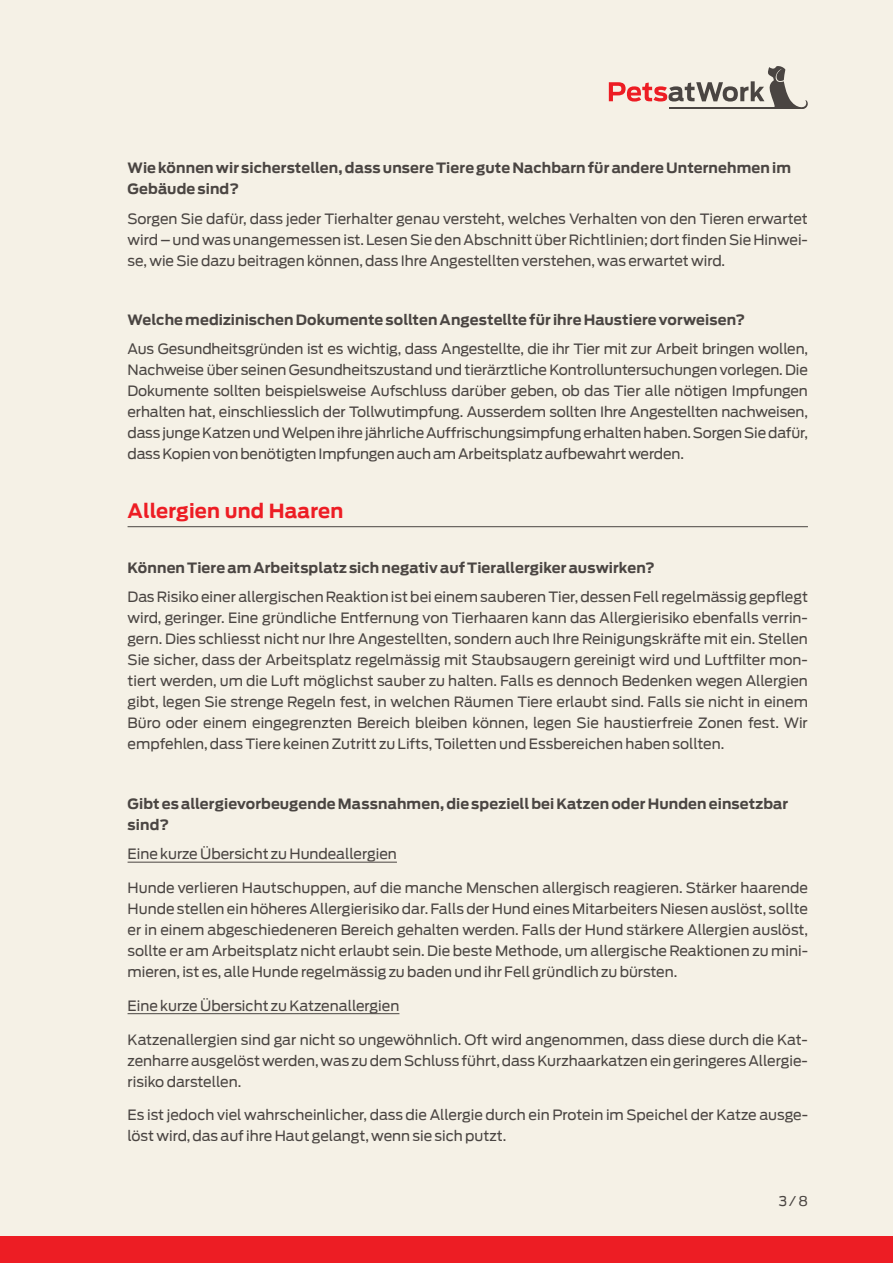
<style>
.page{position:relative;width:893px;height:1263px;background:#f5f1e6}
.page>*{position:absolute;margin:0;border:0;box-sizing:border-box;transform-origin:0 0}
.t1{font:700 19.5px "Antenna";letter-spacing:.01em;color:#ed1d24}
.t2{font:14.25px/21px "Antenna";color:#4a4542;text-align:justify}
.t3{font:700 14.25px/21px "Antenna";letter-spacing:.005em;color:#4a4542}
.t4{font:13.5px "Antenna";color:#4a4542}
</style>
<div class="page">
<div style="left:0;top:1236px;width:893px;height:27px;background:#ed1d24"></div>
<svg style="left:609px;top:66px;width:199px;height:43px"></svg>
<hr style="left:128px;top:526px;width:680px;height:1px;background:#4a4542">
<hr style="left:128px;top:862px;width:269px;height:1px;background:#4a4542">
<hr style="left:128px;top:1013px;width:271px;height:1px;background:#4a4542">
<p class="t3" style="left:128px;top:157px;width:665px">Wie können wir sicherstellen, dass unsere Tiere gute Nachbarn für andere Unternehmen im<br>Gebäude sind?</p>
<p class="t2" style="left:128px;top:208px;width:682px">Sorgen Sie dafür, dass jeder Tierhalter genau versteht, welches Verhalten von den Tieren erwartet wird – und was unangemessen ist. Lesen Sie den Abschnitt über Richtlinien; dort finden Sie Hinwei&shy;se, wie Sie dazu beitragen können, dass Ihre Angestellten verstehen, was erwartet wird.</p>
<p class="t3" style="left:128px;top:309px;width:619px">Welche medizinischen Dokumente sollten Angestellte für ihre Haustiere vorweisen?</p>
<p class="t2" style="left:128px;top:339px;width:682px">Aus Gesundheitsgründen ist es wichtig, dass Angestellte, die ihr Tier mit zur Arbeit bringen wollen, Nachweise über seinen Gesundheitszustand und tierärztliche Kontrolluntersuchungen vorlegen. Die Dokumente sollten beispielsweise Aufschluss darüber geben, ob das Tier alle nötigen Impfungen erhalten hat, einschliesslich der Tollwutimpfung. Ausserdem sollten Ihre Angestellten nachweisen, dass junge Katzen und Welpen ihre jährliche Auffrischungsimpfung erhalten haben. Sorgen Sie dafür, dass Kopien von benötigten Impfungen auch am Arbeitsplatz aufbewahrt werden.</p>
<h1 class="t1" style="left:128px;top:499px;width:217px">Allergien und Haaren</h1>
<p class="t3" style="left:128px;top:557px;width:529px">Können Tiere am Arbeitsplatz sich negativ auf Tierallergiker auswirken?</p>
<p class="t2" style="left:128px;top:587px;width:682px">Das Risiko einer allergischen Reaktion ist bei einem sauberen Tier, dessen Fell regelmässig gepflegt wird, geringer. Eine gründliche Entfernung von Tierhaaren kann das Allergierisiko ebenfalls verrin&shy;gern. Dies schliesst nicht nur Ihre Angestellten, sondern auch Ihre Reinigungskräfte mit ein. Stellen Sie sicher, dass der Arbeitsplatz regelmässig mit Staubsaugern gereinigt wird und Luftfilter mon&shy;tiert werden, um die Luft möglichst sauber zu halten. Falls es dennoch Bedenken wegen Allergien gibt, legen Sie strenge Regeln fest, in welchen Räumen Tiere erlaubt sind. Falls sie nicht in einem Büro oder einem eingegrenzten Bereich bleiben können, legen Sie haustierfreie Zonen fest. Wir empfehlen, dass Tiere keinen Zutritt zu Lifts, Toiletten und Essbereichen haben sollten.</p>
<p class="t3" style="left:128px;top:793px;width:662px">Gibt es allergievorbeugende Massnahmen, die speziell bei Katzen oder Hunden einsetzbar sind?</p>
<p class="t2" style="left:128px;top:843px;width:271px">Eine kurze Übersicht zu Hundeallergien</p>
<p class="t2" style="left:128px;top:877px;width:682px">Hunde verlieren Hautschuppen, auf die manche Menschen allergisch reagieren. Stärker haarende Hunde stellen ein höheres Allergierisiko dar. Falls der Hund eines Mitarbeiters Niesen auslöst, sollte er in einem abgeschiedeneren Bereich gehalten werden. Falls der Hund stärkere Allergien auslöst, sollte er am Arbeitsplatz nicht erlaubt sein. Die beste Methode, um allergische Reaktionen zu mini&shy;mieren, ist es, alle Hunde regelmässig zu baden und ihr Fell gründlich zu bürsten.</p>
<p class="t2" style="left:128px;top:995px;width:273px">Eine kurze Übersicht zu Katzenallergien</p>
<p class="t2" style="left:128px;top:1029px;width:682px">Katzenallergien sind gar nicht so ungewöhnlich. Oft wird angenommen, dass diese durch die Kat&shy;zenharre ausgelöst werden, was zu dem Schluss führt, dass Kurzhaarkatzen ein geringeres Allergie&shy;risiko darstellen.</p>
<p class="t2" style="left:128px;top:1105px;width:682px">Es ist jedoch viel wahrscheinlicher, dass die Allergie durch ein Protein im Speichel der Katze ausge&shy;löst wird, das auf ihre Haut gelangt, wenn sie sich putzt.</p>
<p class="t4" style="left:779px;top:1193px;width:31px">3 / 8</p>
</div>
